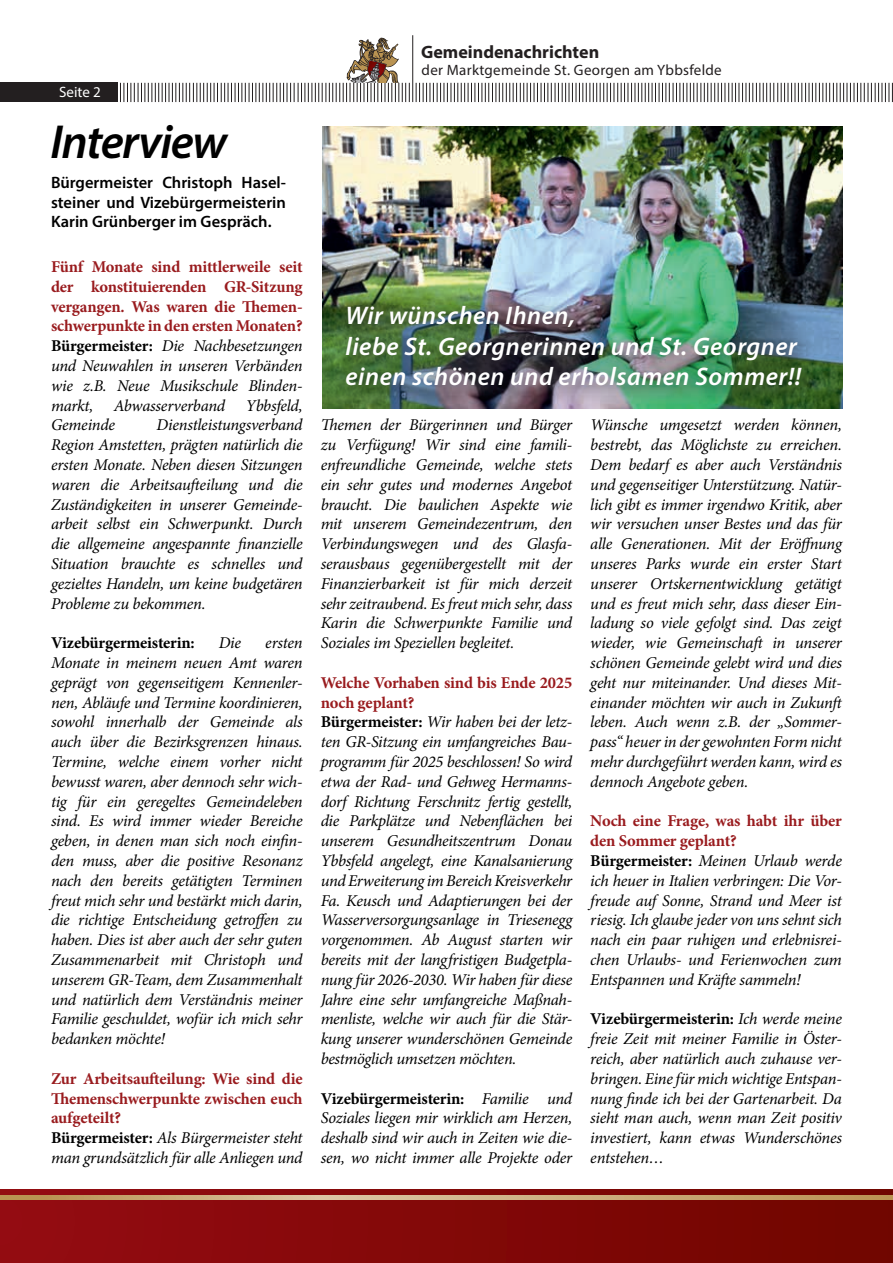
<style>
.page{position:relative;width:893px;height:1263px;background:#fff}
.page>*{position:absolute;margin:0;border:0;box-sizing:border-box;transform-origin:0 0}
.t1{font:italic 600 48px "Myriad Pro";letter-spacing:-.03em;color:#000}
.t2{font:italic 600 25.5px/30.6px "Myriad Pro";letter-spacing:.02em;color:#fff}
.t3{font:700 18px "Myriad Pro";color:#231f20}
.t4{font:italic 16.5px/19.8px "Minion Pro";letter-spacing:-.02em;color:#000;text-align:justify}
.t5{font:700 16.5px/19.8px "Minion Pro";letter-spacing:-.01em;color:#991b1e;text-align:justify}
.t6{font:600 16.5px/19.8px "Myriad Pro";color:#000;text-align:justify}
.t7{font:700 16.5px "Minion Pro";letter-spacing:-.01em;color:#000}
.t8{font:15px "Myriad Pro";letter-spacing:.02em;color:#231f20}
.t9{font:15px "Myriad Pro";color:#fff}
.s1{color:#000}
.s2{font-weight:400;font-style:italic;color:#000}
.s3{font-weight:700;font-style:normal;color:#991b1e}
.s4{font-weight:700;font-style:normal}
</style>
<div class="page">
<hr style="left:412px;top:35px;width:1px;height:67px;background:#231f20">
<svg style="left:416px;top:83px;width:477px;height:19px"></svg>
<div style="left:0;top:83px;width:117px;height:19px;background:#231f20"></div>
<svg style="left:120px;top:37px;width:290px;height:65px"></svg>
<div style="left:0;top:1189px;width:893px;height:74px;background:linear-gradient(to right,#961015,#730a02)"></div>
<svg style="left:0;top:1195px;width:893px;height:4px;background:#c9aa79"></svg>
<img style="left:322px;top:126px;width:520px;height:282px">
<img style="left:332px;top:291px;width:490px;height:116px">
<p class="t9" style="left:59px;top:83px;width:43px">Seite 2</p>
<h1 class="t1" style="left:51px;top:112px;width:178px">Interview</h1>
<p class="t6" style="left:51px;top:172px;width:236px">Bürgermeister Christoph Hasel&shy;steiner und Vizebürgermeisterin Karin Grünberger im Gespräch.</p>
<p class="t5" style="left:51px;top:256px;width:253px">Fünf Monate sind mittlerweile seit der konstituierenden GR-Sitzung vergangen. Was waren die Themen&shy;schwerpunkte in den ersten Monaten?<br><span class="s1">Bürgermeister:</span> <span class="s2">Die Nachbesetzungen und Neuwahlen in unseren Verbänden wie z.B. Neue Musikschule Blinden&shy;markt, Abwasserverband Ybbsfeld, Gemeinde</span></p>
<p class="t4" style="left:51px;top:415px;width:253px;text-indent:106px">Dienstleistungsverband Region Amstetten, prägten natürlich die ersten Monate. Neben diesen Sitzungen waren die Arbeitsaufteilung und die Zuständigkeiten in unserer Gemeinde&shy;arbeit selbst ein Schwerpunkt. Durch die allgemeine angespannte finanzielle Situation brauchte es schnelles und gezieltes Handeln, um keine budgetären Probleme zu bekommen.</p>
<p class="t7" style="left:51px;top:631px;width:145px">Vizebürgermeisterin:</p>
<p class="t4" style="left:219px;top:633px;width:24px">Die</p>
<p class="t4" style="left:51px;top:633px;width:253px;text-indent:214px">ersten Monate in meinem neuen Amt waren geprägt von gegenseitigem Kennenler&shy;nen, Abläufe und Termine koordinieren, sowohl innerhalb der Gemeinde als auch über die Bezirksgrenzen hinaus.<br>Termine, welche einem vorher nicht bewusst waren, aber dennoch sehr wich&shy;tig für ein geregeltes Gemeindeleben sind. Es wird immer wieder Bereiche geben, in denen man sich noch einfin&shy;den muss, aber die positive Resonanz nach den bereits getätigten Terminen freut mich sehr und bestärkt mich darin, die richtige Entscheidung getroffen zu haben. Dies ist aber auch der sehr guten Zusammenarbeit mit Christoph und unserem GR-Team, dem Zusammenhalt und natürlich dem Verständnis meiner Familie geschuldet, wofür ich mich sehr bedanken möchte!</p>
<p class="t5" style="left:51px;top:1068px;width:253px;text-align:left">Zur Arbeitsaufteilung: Wie sind die Themenschwerpunkte zwischen euch aufgeteilt?<br><span class="s1">Bürgermeister:</span> <span class="s2">Als Bürgermeister steht man grundsätzlich für alle Anliegen und</span></p>
<p class="t3" style="left:421px;top:40px;width:180px">Gemeindenachrichten</p>
<p class="t8" style="left:422px;top:61px;width:302px">der Marktgemeinde St. Georgen am Ybbsfelde</p>
<h2 class="t2" style="left:346px;top:300px;width:457px">Wir wünschen Ihnen,<br>liebe St. Georgnerinnen und St. Georgner einen schönen und erholsamen Sommer!!</h2>
<p class="t4" style="left:321px;top:415px;width:253px">Themen der Bürgerinnen und Bürger zu Verfügung! Wir sind eine famili&shy;enfreundliche Gemeinde, welche stets ein sehr gutes und modernes Angebot braucht. Die baulichen Aspekte wie mit unserem Gemeindezentrum, den Verbindungswegen und des Glasfa&shy;serausbaus gegenübergestellt mit der Finanzierbarkeit ist für mich derzeit sehr zeitraubend. Es freut mich sehr, dass Karin die Schwerpunkte Familie und Soziales im Speziellen begleitet.</p>
<p class="t4" style="left:321px;top:672px;width:253px;text-align:left"><span class="s3">Welche Vorhaben sind bis Ende 2025 noch geplant?<br></span><span class="s4">Bürgermeister:</span> Wir haben bei der letz&shy;ten GR-Sitzung ein umfangreiches Bau&shy;programm für 2025 beschlossen! So wird etwa der Rad- und Gehweg Hermanns&shy;dorf Richtung Ferschnitz fertig gestellt, die Parkplätze und Nebenflächen bei unserem Gesundheitszentrum Donau Ybbsfeld angelegt, eine Kanalsanierung und Erweiterung im Bereich Kreisverkehr Fa. Keusch und Adaptierungen bei der Wasserversorgungsanlage in Triesenegg vorgenommen. Ab August starten wir bereits mit der langfristigen Budgetpla&shy;nung für 2026-2030. Wir haben für diese Jahre eine sehr umfangreiche Maßnah&shy;menliste, welche wir auch für die Stär&shy;kung unserer wunderschönen Gemeinde bestmöglich umsetzen möchten.</p>
<p class="t4" style="left:321px;top:1088px;width:253px"><span class="s4">Vizebürgermeisterin:</span> Familie und Soziales liegen mir wirklich am Herzen, deshalb sind wir auch in Zeiten wie die&shy;sen, wo nicht immer alle Projekte oder</p>
<p class="t4" style="left:590px;top:415px;width:256px;text-align:left">Wünsche umgesetzt werden können, bestrebt, das Möglichste zu erreichen.<br>Dem bedarf es aber auch Verständnis und gegenseitiger Unterstützung. Natür&shy;lich gibt es immer irgendwo Kritik, aber wir versuchen unser Bestes und das für alle Generationen. Mit der Eröffnung unseres Parks wurde ein erster Start unserer Ortskernentwicklung getätigt und es freut mich sehr, dass dieser Ein&shy;ladung so viele gefolgt sind. Das zeigt wieder, wie Gemeinschaft in unserer schönen Gemeinde gelebt wird und dies geht nur miteinander. Und dieses Mit&shy;einander möchten wir auch in Zukunft leben. Auch wenn z.B. der „Sommer&shy;pass“ heuer in der gewohnten Form nicht mehr durchgeführt werden kann, wird es dennoch Angebote geben.</p>
<p class="t4" style="left:590px;top:811px;width:253px;text-align:left"><span class="s3">Noch eine Frage, was habt ihr über den Sommer geplant?<br></span><span class="s4">Bürgermeister:</span> Meinen Urlaub werde ich heuer in Italien verbringen: Die Vor&shy;freude auf Sonne, Strand und Meer ist riesig. Ich glaube jeder von uns sehnt sich nach ein paar ruhigen und erlebnisrei&shy;chen Urlaubs- und Ferienwochen zum Entspannen und Kräfte sammeln!</p>
<p class="t4" style="left:590px;top:1009px;width:253px"><span class="s4">Vizebürgermeisterin:</span> Ich werde meine freie Zeit mit meiner Familie in Öster&shy;reich, aber natürlich auch zuhause ver&shy;bringen. Eine für mich wichtige Entspan&shy;nung finde ich bei der Gartenarbeit. Da sieht man auch, wenn man Zeit positiv investiert, kann etwas Wunderschönes entstehen…</p>
</div>
